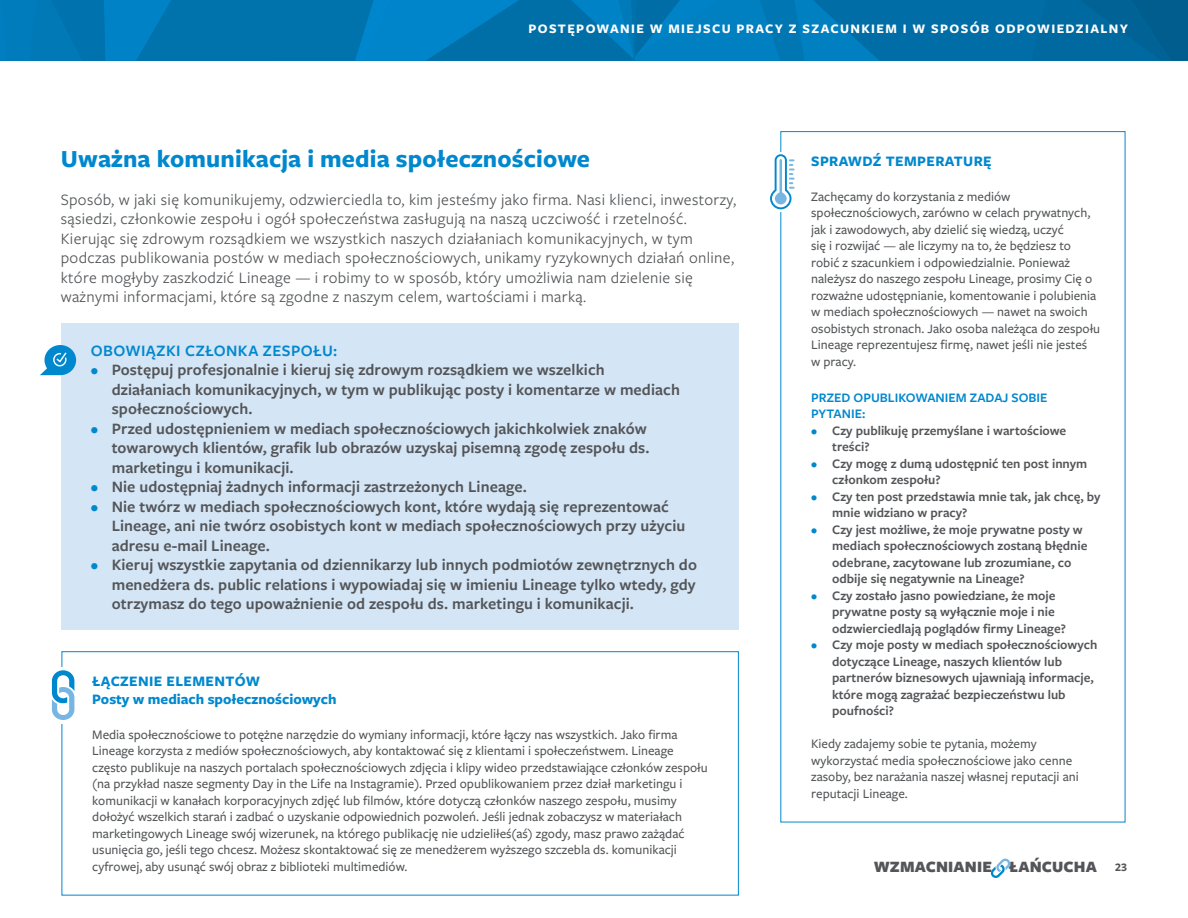
<style>
.page{position:relative;width:1188px;height:918px;background:#fff}
.page>*{position:absolute;margin:0;border:0;box-sizing:border-box;transform-origin:0 0}
.t1{font:700 25.5px "Freight Sans Pro";letter-spacing:.005em;color:#0088ce}
.t2{font:600 16.5px/19.5px "Freight Sans Pro";letter-spacing:.005em;color:#535558}
.t3{font:16.5px/19.5px "Freight Sans Pro";letter-spacing:.02em;color:#535558}
.t4{font:600 16.5px "Freight Sans Pro";letter-spacing:.025em;color:#0088ce}
.t5{font:900 16.35px "Freight Sans Pro";letter-spacing:.01em;color:#535558}
.t6{font:700 15px/18px "Freight Sans Pro";letter-spacing:.005em;color:#0088ce}
.t7{font:700 15px "Freight Sans Pro";letter-spacing:.025em;color:#0088ce}
.t8{font:500 13.5px/16.5px "Freight Sans Pro";color:#535558}
.t9{font:600 13.5px/16.5px "Freight Sans Pro";color:#535558}
.t10{font:700 13.5px "Freight Sans Pro";letter-spacing:.1em;color:#fff}
.t11{font:600 13.5px/16.5px "Freight Sans Pro";color:#0088ce}
.t12{font:700 12px "Freight Sans Pro";color:#535558}
.s1{color:#0088ce}
</style>
<div class="page">
<svg style="left:0;top:0;width:1188px;height:61px;background:#0074b0"></svg>
<svg style="left:990px;top:859px;width:21px;height:19px"></svg>
<svg style="left:770px;top:154px;width:25px;height:55px"></svg>
<div style="left:62px;top:651px;width:677px;height:245px;border:1px solid #0088ce"></div>
<div style="left:58px;top:667px;width:5px;height:57px;background:#fff"></div>
<svg style="left:52px;top:670px;width:22px;height:50px"></svg>
<div style="left:61px;top:323px;width:678px;height:307px;background:#d4e5f5"></div>
<svg style="left:40px;top:345px;width:36px;height:30px"></svg>
<p class="t10" style="left:529px;top:19px;width:601px">POSTĘPOWANIE W MIEJSCU PRACY Z SZACUNKIEM I W SPOSÓB ODPOWIEDZIALNY</p>
<h1 class="t1" style="left:61px;top:141px;width:531px">Uważna komunikacja i media społecznościowe</h1>
<p class="t3" style="left:61px;top:189px;width:677px">Sposób, w jaki się komunikujemy, odzwierciedla to, kim jesteśmy jako firma. Nasi klienci, inwestorzy, sąsiedzi, członkowie zespołu i ogół społeczeństwa zasługują na naszą uczciwość i rzetelność.<br>Kierując się zdrowym rozsądkiem we wszystkich naszych działaniach komunikacyjnych, w tym podczas publikowania postów w mediach społecznościowych, unikamy ryzykownych działań online, które mogłyby zaszkodzić Lineage — i robimy to w sposób, który umożliwia nam dzielenie się ważnymi informacjami, które są zgodne z naszym celem, wartościami i marką.</p>
<p class="t4" style="left:91px;top:339px;width:248px">OBOWIĄZKI CZŁONKA ZESPOŁU:</p>
<p class="t2" style="left:112px;top:360px;width:570px;text-indent:-21px"><span class="s1">•</span> Postępuj profesjonalnie i kieruj się zdrowym rozsądkiem we wszelkich działaniach komunikacyjnych, w tym w publikując posty i komentarze w mediach społecznościowych.</p>
<p class="t2" style="left:112px;top:418px;width:539px;text-indent:-21px"><span class="s1">•</span> Przed udostępnieniem w mediach społecznościowych jakichkolwiek znaków towarowych klientów, grafik lub obrazów uzyskaj pisemną zgodę zespołu ds. marketingu i komunikacji.</p>
<p class="t2" style="left:91px;top:477px;width:438px"><span class="s1">•</span> Nie udostępniaj żadnych informacji zastrzeżonych Lineage.</p>
<p class="t2" style="left:112px;top:496px;width:575px;text-indent:-21px"><span class="s1">•</span> Nie twórz w mediach społecznościowych kont, które wydają się reprezentować<br>Lineage, ani nie twórz osobistych kont w mediach społecznościowych przy użyciu adresu e-mail Lineage.</p>
<p class="t2" style="left:112px;top:555px;width:587px;text-align:justify;text-indent:-21px"><span class="s1">•</span> Kieruj wszystkie zapytania od dziennikarzy lub innych podmiotów zewnętrznych do menedżera ds. public relations i wypowiadaj się w imieniu Lineage tylko wtedy, gdy otrzymasz do tego upoważnienie od zespołu ds. marketingu i komunikacji.</p>
<p class="t6" style="left:92px;top:672px;width:246px">ŁĄCZENIE ELEMENTÓW<br>Posty w mediach społecznościowych</p>
<p class="t8" style="left:92px;top:726px;width:617px">Media społecznościowe to potężne narzędzie do wymiany informacji, które łączy nas wszystkich. Jako firma Lineage korzysta z mediów społecznościowych, aby kontaktować się z klientami i społeczeństwem. Lineage często publikuje na naszych portalach społecznościowych zdjęcia i klipy wideo przedstawiające członków zespołu (na przykład nasze segmenty Day in the Life na Instagramie). Przed opublikowaniem przez dział marketingu i komunikacji w kanałach korporacyjnych zdjęć lub filmów, które dotyczą członków naszego zespołu, musimy dołożyć wszelkich starań i zadbać o uzyskanie odpowiednich pozwoleń. Jeśli jednak zobaczysz w materiałach marketingowych Lineage swój wizerunek, na którego publikację nie udzieliłeś(aś) zgody, masz prawo zażądać usunięcia go, jeśli tego chcesz. Możesz skontaktować się ze menedżerem wyższego szczebla ds. komunikacji cyfrowej, aby usunąć swój obraz z biblioteki multimediów.</p>
<p class="t7" style="left:811px;top:151px;width:182px">SPRAWDŹ TEMPERATURĘ</p>
<p class="t8" style="left:811px;top:188px;width:290px">Zachęcamy do korzystania z mediów społecznościowych, zarówno w celach prywatnych, jak i zawodowych, aby dzielić się wiedzą, uczyć<br>się i rozwijać — ale liczymy na to, że będziesz to robić z szacunkiem i odpowiedzialnie. Ponieważ należysz do naszego zespołu Lineage, prosimy Cię o rozważne udostępnianie, komentowanie i polubienia w mediach społecznościowych — nawet na swoich osobistych stronach. Jako osoba należąca do zespołu Lineage reprezentujesz firmę, nawet jeśli nie jesteś<br>w pracy.</p>
<p class="t11" style="left:811px;top:388px;width:238px">PRZED OPUBLIKOWANIEM ZADAJ SOBIE<br>PYTANIE:</p>
<p class="t9" style="left:832px;top:421px;width:236px;text-indent:-21px"><span class="s1">•</span> Czy publikuję przemyślane i wartościowe treści?</p>
<p class="t9" style="left:832px;top:454px;width:257px;text-indent:-21px"><span class="s1">•</span> Czy mogę z dumą udostępnić ten post innym członkom zespołu?</p>
<p class="t9" style="left:832px;top:487px;width:270px;text-indent:-21px"><span class="s1">•</span> Czy ten post przedstawia mnie tak, jak chcę, by mnie widziano w pracy?</p>
<p class="t9" style="left:832px;top:520px;width:257px;text-indent:-21px"><span class="s1">•</span> Czy jest możliwe, że moje prywatne posty w mediach społecznościowych zostaną błędnie odebrane, zacytowane lub zrozumiane, co odbije się negatywnie na Lineage?</p>
<p class="t9" style="left:832px;top:586px;width:235px;text-indent:-21px"><span class="s1">•</span> Czy zostało jasno powiedziane, że moje prywatne posty są wyłącznie moje i nie odzwierciedlają poglądów firmy Lineage?</p>
<p class="t9" style="left:832px;top:636px;width:267px;text-indent:-21px"><span class="s1">•</span> Czy moje posty w mediach społecznościowych dotyczące Lineage, naszych klientów lub partnerów biznesowych ujawniają informacje, które mogą zagrażać bezpieczeństwu lub poufności?</p>
<p class="t8" style="left:811px;top:735px;width:269px">Kiedy zadajemy sobie te pytania, możemy wykorzystać media społecznościowe jako cenne zasoby, bez narażania naszej własnej reputacji ani reputacji Lineage.</p>
<p class="t5" style="left:874px;top:856px;width:225px">WZMACNIANIE ŁAŃCUCHA</p>
<p class="t12" style="left:1115px;top:859px;width:13px">23</p>
</div>
